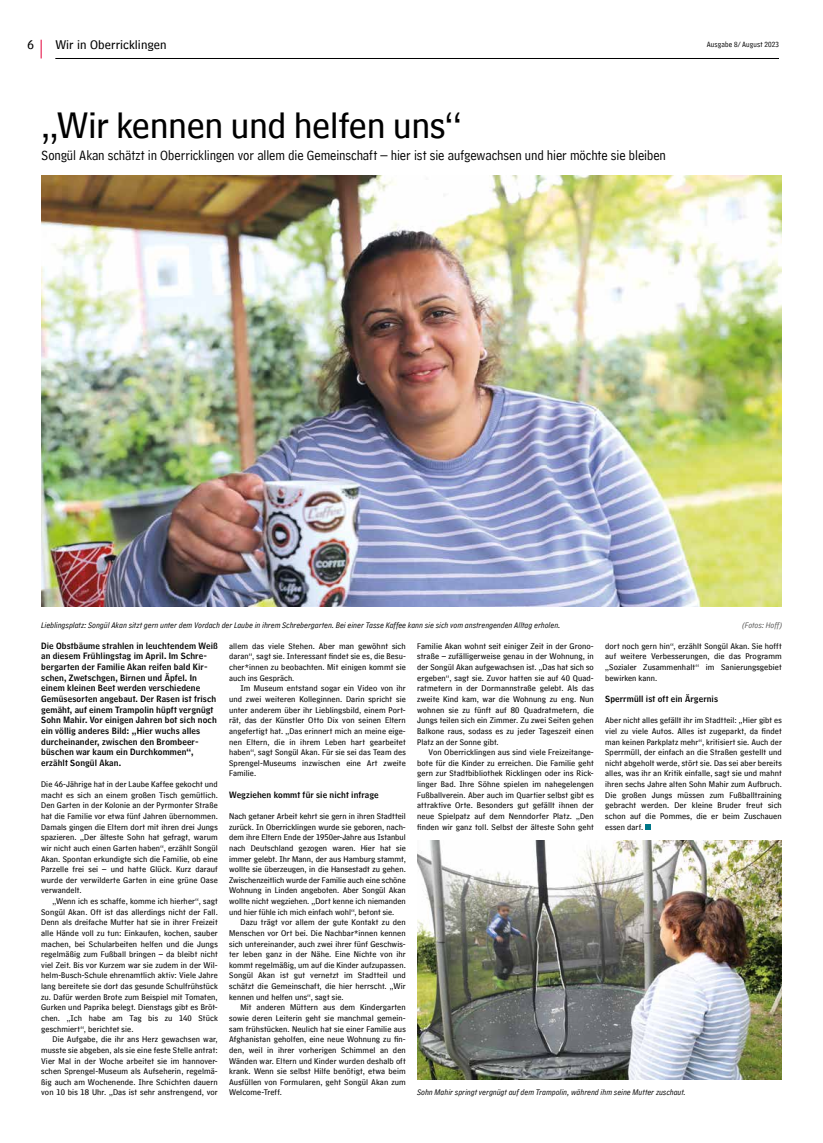
<style>
.page{position:relative;width:823px;height:1143px;background:#fff}
.page>*{position:absolute;margin:0;border:0;box-sizing:border-box;transform-origin:0 0}
.t1{font:38px "HM Text";letter-spacing:-.01em;color:#000}
.t2{font:14.2px "HM Comment";letter-spacing:-.005em;color:#000}
.t3{font:13px "HM Text";letter-spacing:.01em;color:#000}
.t4{font:8.5px/10.6px "HM Text";letter-spacing:.01em;color:#000;text-align:justify}
.t5{font:8.5px/10.6px "HM Headline";letter-spacing:.015em;color:#000}
.t6{font:italic 8.5px "HM Comment";letter-spacing:.01em;color:#000}
.t7{font:italic 8.5px "HM Comment";letter-spacing:.005em;color:#575756}
.t8{font:8px "HM Comment";letter-spacing:.01em;color:#000}
</style>
<div class="page">
<svg style="left:41px;top:40px;width:1px;height:18px"></svg>
<hr style="left:55px;top:58px;width:723px;height:1px;background:#000">
<img style="left:41px;top:175px;width:740px;height:431px">
<img style="left:417px;top:840px;width:364px;height:239px">
<svg style="left:645px;top:824px;width:5px;height:5px"></svg>
<h3 class="t3" style="left:28px;top:33px;width:8px">6</h3>
<h3 class="t3" style="left:55px;top:33px;width:113px">Wir in Oberricklingen</h3>
<p class="t8" style="left:706px;top:37px;width:74px">Ausgabe 8/ August 2023</p>
<h1 class="t1" style="left:42px;top:92px;width:421px">„Wir kennen und helfen uns“</h1>
<h2 class="t2" style="left:42px;top:142px;width:625px">Songül Akan schätzt in Oberricklingen vor allem die Gemeinschaft – hier ist sie aufgewachsen und hier möchte sie bleiben</h2>
<p class="t6" style="left:41px;top:619px;width:520px">Lieblingsplatz: Songül Akan sitzt gern unter dem Vordach der Laube in ihrem Schrebergarten. Bei einer Tasse Kaffee kann sie sich vom anstrengenden Alltag erholen.</p>
<p class="t7" style="left:742px;top:619px;width:41px">(Fotos: Hoff)</p>
<p class="t4" style="left:229px;top:639px;width:178px">allem das viele Stehen. Aber man gewöhnt sich daran“, sagt sie. Interessant findet sie es, die Besu&shy;cher*innen zu beobachten. Mit einigen kommt sie auch ins Gespräch.</p>
<p class="t4" style="left:229px;top:681px;width:178px;text-indent:11px">Im Museum entstand sogar ein Video von ihr und zwei weiteren Kolleginnen. Darin spricht sie unter anderem über ihr Lieblingsbild, einem Port&shy;rät, das der Künstler Otto Dix von seinen Eltern angefertigt hat. „Das erinnert mich an meine eige&shy;nen Eltern, die in ihrem Leben hart gearbeitet haben“, sagt Songül Akan. Für sie sei das Team des Sprengel-Museums inzwischen eine Art zweite Familie.</p>
<p class="t5" style="left:229px;top:788px;width:151px">Wegziehen kommt für sie nicht infrage</p>
<p class="t4" style="left:229px;top:809px;width:178px">Nach getaner Arbeit kehrt sie gern in ihren Stadtteil zurück. In Oberricklingen wurde sie geboren, nach&shy;dem ihre Eltern Ende der 1950er-Jahre aus Istanbul nach Deutschland gezogen waren. Hier hat sie immer gelebt. Ihr Mann, der aus Hamburg stammt, wollte sie überzeugen, in die Hansestadt zu gehen.<br>Zwischenzeitlich wurde der Familie auch eine schöne Wohnung in Linden angeboten. Aber Songül Akan wollte nicht wegziehen. „Dort kenne ich niemanden und hier fühle ich mich einfach wohl“, betont sie.</p>
<p class="t4" style="left:229px;top:915px;width:178px;text-indent:11px">Dazu trägt vor allem der gute Kontakt zu den Menschen vor Ort bei. Die Nachbar*innen kennen sich untereinander, auch zwei ihrer fünf Geschwis&shy;ter leben ganz in der Nähe. Eine Nichte von ihr kommt regelmäßig, um auf die Kinder aufzupassen.<br>Songül Akan ist gut vernetzt im Stadtteil und schätzt die Gemeinschaft, die hier herrscht. „Wir kennen und helfen uns“, sagt sie.</p>
<p class="t4" style="left:229px;top:1000px;width:178px;text-indent:11px">Mit anderen Müttern aus dem Kindergarten sowie deren Leiterin geht sie manchmal gemein&shy;sam frühstücken. Neulich hat sie einer Familie aus Afghanistan geholfen, eine neue Wohnung zu fin&shy;den, weil in ihrer vorherigen Schimmel an den Wänden war. Eltern und Kinder wurden deshalb oft krank. Wenn sie selbst Hilfe benötigt, etwa beim Ausfüllen von Formularen, geht Songül Akan zum Welcome-Treff.</p>
<p class="t5" style="left:41px;top:639px;width:178px">Die Obstbäume strahlen in leuchtendem Weiß an diesem Frühlingstag im April. Im Schre&shy;bergarten der Familie Akan reifen bald Kir&shy;schen, Zwetschgen, Birnen und Äpfel. In einem kleinen Beet werden verschiedene Gemüsesorten angebaut. Der Rasen ist frisch gemäht, auf einem Trampolin hüpft vergnügt Sohn Mahir. Vor einigen Jahren bot sich noch ein völlig anderes Bild: „Hier wuchs alles durcheinander, zwischen den Brombeer&shy;büschen war kaum ein Durchkommen“, erzählt Songül Akan.</p>
<p class="t4" style="left:41px;top:777px;width:178px">Die 46-Jährige hat in der Laube Kaffee gekocht und macht es sich an einem großen Tisch gemütlich.<br>Den Garten in der Kolonie an der Pyrmonter Straße hat die Familie vor etwa fünf Jahren übernommen.<br>Damals gingen die Eltern dort mit ihren drei Jungs spazieren. „Der älteste Sohn hat gefragt, warum wir nicht auch einen Garten haben“, erzählt Songül Akan. Spontan erkundigte sich die Familie, ob eine Parzelle frei sei – und hatte Glück. Kurz darauf wurde der verwilderte Garten in eine grüne Oase verwandelt.</p>
<p class="t4" style="left:41px;top:894px;width:178px;text-indent:11px">„Wenn ich es schaffe, komme ich hierher“, sagt Songül Akan. Oft ist das allerdings nicht der Fall.<br>Denn als dreifache Mutter hat sie in ihrer Freizeit alle Hände voll zu tun: Einkaufen, kochen, sauber machen, bei Schularbeiten helfen und die Jungs regelmäßig zum Fußball bringen – da bleibt nicht viel Zeit. Bis vor Kurzem war sie zudem in der Wil&shy;helm-Busch-Schule ehrenamtlich aktiv: Viele Jahre lang bereitete sie dort das gesunde Schulfrühstück zu. Dafür werden Brote zum Beispiel mit Tomaten, Gurken und Paprika belegt. Dienstags gibt es Bröt&shy;chen. „Ich habe am Tag bis zu 140 Stück geschmiert“, berichtet sie.</p>
<p class="t4" style="left:41px;top:1032px;width:178px;text-indent:11px">Die Aufgabe, die ihr ans Herz gewachsen war, musste sie abgeben, als sie eine feste Stelle antrat:<br>Vier Mal in der Woche arbeitet sie im hannover&shy;schen Sprengel-Museum als Aufseherin, regelmä&shy;ßig auch am Wochenende. Ihre Schichten dauern von 10 bis 18 Uhr. „Das ist sehr anstrengend, vor</p>
<p class="t4" style="left:417px;top:639px;width:178px">Familie Akan wohnt seit einiger Zeit in der Grono&shy;straße – zufälligerweise genau in der Wohnung, in der Songül Akan aufgewachsen ist. „Das hat sich so ergeben“, sagt sie. Zuvor hatten sie auf 40 Quad&shy;ratmetern in der Dormannstraße gelebt. Als das zweite Kind kam, war die Wohnung zu eng. Nun wohnen sie zu fünft auf 80 Quadratmetern, die Jungs teilen sich ein Zimmer. Zu zwei Seiten gehen Balkone raus, sodass es zu jeder Tageszeit einen Platz an der Sonne gibt.</p>
<p class="t4" style="left:417px;top:745px;width:178px;text-indent:11px">Von Oberricklingen aus sind viele Freizeitange&shy;bote für die Kinder zu erreichen. Die Familie geht gern zur Stadtbibliothek Ricklingen oder ins Rick&shy;linger Bad. Ihre Söhne spielen im nahegelengen Fußballverein. Aber auch im Quartier selbst gibt es attraktive Orte. Besonders gut gefällt ihnen der neue Spielpatz auf dem Nenndorfer Platz. „Den finden wir ganz toll. Selbst der älteste Sohn geht</p>
<p class="t4" style="left:604px;top:639px;width:178px">dort noch gern hin“, erzählt Songül Akan. Sie hofft auf weitere Verbesserungen, die das Programm „Sozialer Zusammenhalt“ im Sanierungsgebiet bewirken kann.</p>
<p class="t5" style="left:604px;top:692px;width:114px">Sperrmüll ist oft ein Ärgernis</p>
<p class="t4" style="left:604px;top:713px;width:178px">Aber nicht alles gefällt ihr im Stadtteil: „Hier gibt es viel zu viele Autos. Alles ist zugeparkt, da findet man keinen Parkplatz mehr“, kritisiert sie. Auch der Sperrmüll, der einfach an die Straßen gestellt und nicht abgeholt werde, stört sie. Das sei aber bereits alles, was ihr an Kritik einfalle, sagt sie und mahnt ihren sechs Jahre alten Sohn Mahir zum Aufbruch.<br>Die großen Jungs müssen zum Fußballtraining gebracht werden. Der kleine Bruder freut sich schon auf die Pommes, die er beim Zuschauen essen darf.</p>
<p class="t6" style="left:417px;top:1087px;width:270px">Sohn Mahir springt vergnügt auf dem Trampolin, während ihm seine Mutter zuschaut.</p>
</div>
